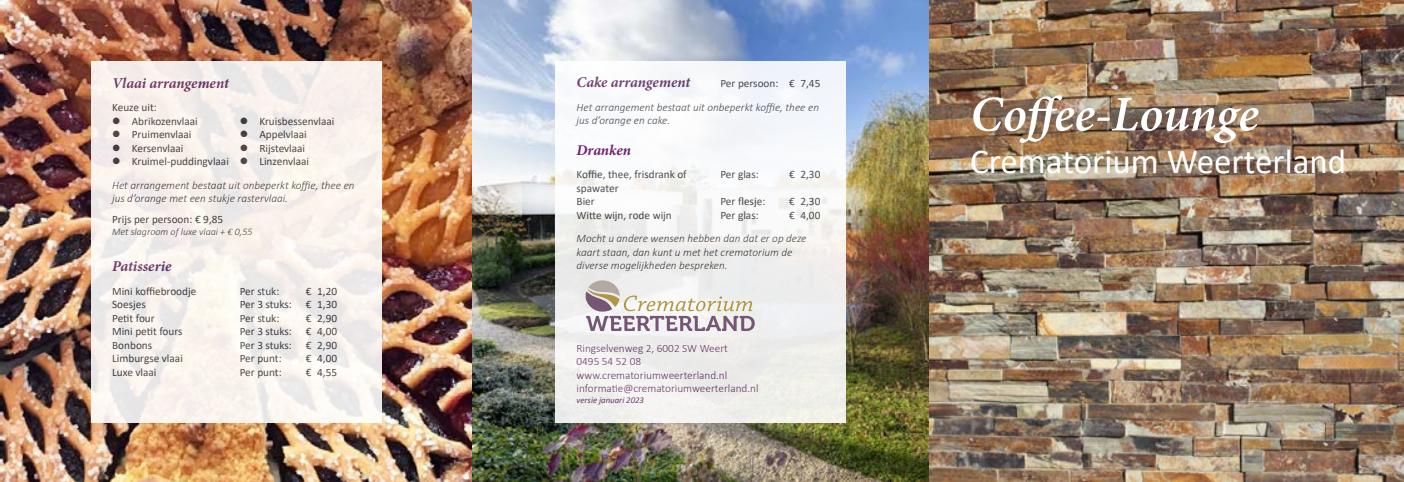
<style>
.page{position:relative;width:1404px;height:482px;background:#fff}
.page>*{position:absolute;margin:0;border:0;box-sizing:border-box;transform-origin:0 0}
.t1{font:italic 600 50px "Minion Pro";letter-spacing:-.005em;color:#fff}
.t2{font:35px "Calibri";color:#fff}
.t3{font:italic 700 15px "Minion Pro";letter-spacing:-.005em;color:#636}
.t4{font:italic 700 15px "Minion Pro";letter-spacing:-.005em;color:#660a66}
.t5{font:11.25px/13.5px "Calibri";color:#414042}
.t6{font:italic 300 11.25px/13.5px "Calibri";color:#414042}
.t7{font:300 11.25px/13.5px "Calibri";color:#636}
.t8{font:italic 300 10px "Calibri";color:#414042}
.t9{font:italic 8.75px "Calibri";color:#636}
.s1{font-weight:400;font-style:normal}
</style>
<div class="page">
<img style="left:470px;top:0;width:933px;height:482px">
<img style="left:0;top:1px;width:472px;height:481px">
<svg style="left:91px;top:61px;width:290px;height:362px;fill:#f8f1ec"></svg>
<div style="left:555px;top:61px;width:291px;height:362px;background:#f3f4f3"></div>
<svg style="left:585px;top:280px;width:169px;height:51px"></svg>
<h3 class="t3" style="left:112px;top:72px;width:118px">Vlaai arrangement</h3>
<p class="t5" style="left:112px;top:100px;width:46px">Keuze uit:</p>
<p class="t5" style="left:112px;top:114px;width:87px">● Abrikozenvlaai</p>
<p class="t5" style="left:240px;top:114px;width:96px">● Kruisbessenvlaai</p>
<p class="t5" style="left:112px;top:127px;width:81px">● Pruimenvlaai</p>
<p class="t5" style="left:240px;top:127px;width:69px">● Appelvlaai</p>
<p class="t5" style="left:112px;top:141px;width:73px">● Kersenvlaai</p>
<p class="t5" style="left:240px;top:141px;width:67px">● Rijstevlaai</p>
<p class="t6" style="left:112px;top:149px;width:244px;line-height:23.5px">● <span class="s1">Kruimel-puddingvlaai</span> ● <span class="s1">Linzenvlaai<br></span>Het arrangement bestaat uit onbeperkt koffie, thee en</p>
<p class="t6" style="left:112px;top:191px;width:177px">jus d’orange met een stukje rastervlaai.</p>
<p class="t5" style="left:112px;top:212px;width:113px">Prijs per persoon: € 9,85</p>
<p class="t8" style="left:112px;top:226px;width:142px">Met slagroom of luxe vlaai + € 0,55</p>
<h3 class="t3" style="left:112px;top:256px;width:61px">Patisserie</h3>
<p class="t5" style="left:112px;top:284px;width:86px">Mini koffiebroodje</p>
<p class="t5" style="left:240px;top:284px;width:41px">Per stuk:</p>
<p class="t5" style="left:306px;top:284px;width:33px">€ 1,20</p>
<p class="t5" style="left:112px;top:297px;width:35px">Soesjes</p>
<p class="t5" style="left:240px;top:297px;width:99px">Per 3 stuks: € 1,30</p>
<p class="t5" style="left:112px;top:311px;width:44px">Petit four</p>
<p class="t5" style="left:240px;top:311px;width:41px">Per stuk:</p>
<p class="t5" style="left:306px;top:311px;width:33px">€ 2,90</p>
<p class="t5" style="left:112px;top:324px;width:72px">Mini petit fours</p>
<p class="t5" style="left:240px;top:324px;width:99px">Per 3 stuks: € 4,00</p>
<p class="t5" style="left:112px;top:338px;width:42px">Bonbons</p>
<p class="t5" style="left:240px;top:338px;width:99px">Per 3 stuks: € 2,90</p>
<p class="t5" style="left:112px;top:351px;width:72px">Limburgse vlaai</p>
<p class="t5" style="left:240px;top:351px;width:44px">Per punt:</p>
<p class="t5" style="left:306px;top:351px;width:33px">€ 4,00</p>
<p class="t5" style="left:112px;top:365px;width:46px">Luxe vlaai</p>
<p class="t5" style="left:240px;top:365px;width:44px">Per punt:</p>
<p class="t5" style="left:306px;top:365px;width:33px">€ 4,55</p>
<h3 class="t3" style="left:576px;top:72px;width:115px">Cake arrangement</h3>
<p class="t5" style="left:720px;top:77px;width:101px">Per persoon: € 7,45</p>
<p class="t6" style="left:576px;top:100px;width:244px">Het arrangement bestaat uit onbeperkt koffie, thee en jus d’orange en cake.</p>
<h3 class="t4" style="left:576px;top:139px;width:56px">Dranken</h3>
<p class="t5" style="left:576px;top:168px;width:112px">Koffie, thee, frisdrank of</p>
<p class="t5" style="left:720px;top:168px;width:40px">Per glas:</p>
<p class="t5" style="left:789px;top:168px;width:33px">€ 2,30</p>
<p class="t5" style="left:576px;top:181px;width:43px">spawater<br>Bier</p>
<p class="t5" style="left:720px;top:195px;width:46px">Per flesje:</p>
<p class="t5" style="left:789px;top:195px;width:33px">€ 2,30</p>
<p class="t5" style="left:576px;top:208px;width:97px">Witte wijn, rode wijn</p>
<p class="t5" style="left:720px;top:208px;width:40px">Per glas:</p>
<p class="t5" style="left:789px;top:208px;width:33px">€ 4,00</p>
<p class="t6" style="left:576px;top:232px;width:231px">Mocht u andere wensen hebben dan dat er op deze kaart staan, dan kunt u met het crematorium de diverse mogelijkheden bespreken.</p>
<p class="t7" style="left:576px;top:341px;width:183px">Ringselvenweg 2, 6002 SW Weert<br>0495 54 52 08 www.crematoriumweerterland.nl informatie@crematoriumweerterland.nl</p>
<p class="t9" style="left:576px;top:394px;width:69px">versie januari 2023</p>
<h1 class="t1" style="left:970px;top:79px;width:290px">Coffee-Lounge</h1>
<h2 class="t2" style="left:970px;top:137px;width:377px">Crematorium Weerterland</h2>
</div>
